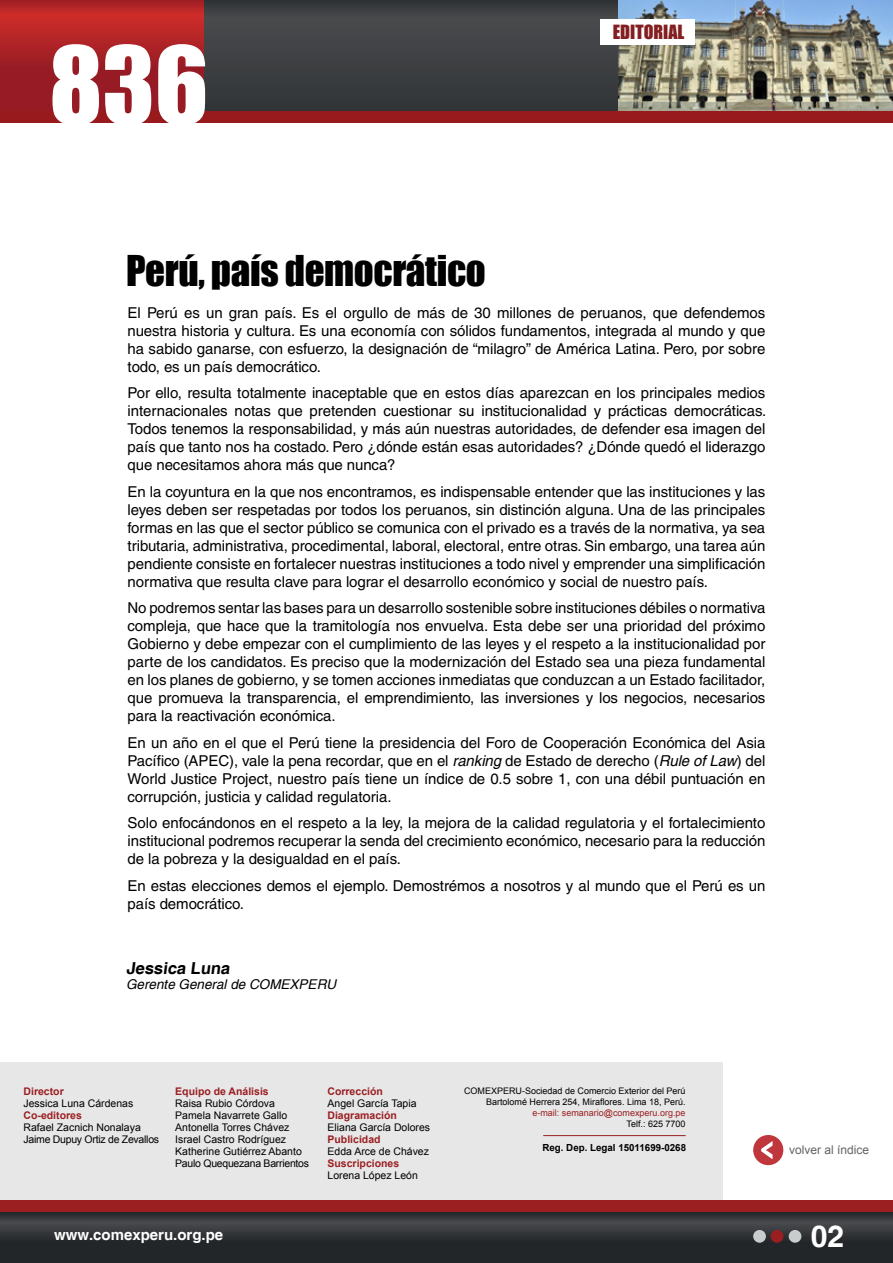
<style>
.page{position:relative;width:893px;height:1263px;background:#fff}
.page>*{position:absolute;margin:0;border:0;box-sizing:border-box;transform-origin:0 0}
.t1{font:99px "Impact";color:#fff}
.t2{font:39px "Impact";letter-spacing:-.01em;color:#000}
.t3{font:700 30px "Helvetica";color:#fff}
.t4{font:18px "Impact";color:#831f21}
.t5{font:700 16.5px "Helvetica";color:#000}
.t6{font:15px/18px "Helvetica";letter-spacing:-.005em;color:#000;text-align:justify}
.t7{font:700 15px "Helvetica";color:#fff}
.t8{font:italic 13.5px "Helvetica";color:#000}
.t9{font:12px "Arial";color:#636465}
.t10{font:10.5px/12px "Arial";color:#000}
.t11{font:700 10.5px "Arial";color:#9b1f21}
.t12{font:10.5px/12px "Arial";letter-spacing:-.025em;color:#000}
.t13{font:700 9.75px "Arial";color:#000}
.t14{font:9px/10.8px "Arial";color:#000;text-align:right}
.t15{font:9px "Arial";color:#9b1f21}
.s1{font-style:italic}
</style>
<div class="page">
<div style="left:200px;top:0;width:693px;height:123px;background:#3d3f41"></div>
<img style="left:618px;top:0;width:275px;height:111px">
<svg style="left:0;top:1212px;width:893px;height:51px;background:#2d3033"></svg>
<div style="left:0;top:1200px;width:893px;height:12px;background:#9b1f21"></div>
<div style="left:753px;top:1230px;width:13px;height:13px;background:#c9cccc;border-radius:50%"></div>
<div style="left:771px;top:1230px;width:12px;height:13px;background:#9b1f21;border-radius:50%"></div>
<div style="left:789px;top:1230px;width:12px;height:13px;background:#c9cccc;border-radius:50%"></div>
<div style="left:0;top:1062px;width:723px;height:138px;background:#e7e7e8"></div>
<hr style="left:543px;top:1135px;width:143px;height:1px;background:#9b1f21">
<div style="left:753px;top:1135px;width:30px;height:30px;background:#bf363d;border-radius:50%"></div>
<svg style="left:761px;top:1141px;width:11px;height:18px"></svg>
<svg style="left:0;top:0;width:203px;height:111px;background:#a72026"></svg>
<div style="left:0;top:111px;width:893px;height:12px;background:#991a1c"></div>
<div style="left:600px;top:19px;width:95px;height:25px;background:#fff"></div>
<h1 class="t1" style="left:49px;top:8px;width:161px">836</h1>
<p class="t4" style="left:613px;top:18px;width:73px">editorial</p>
<h2 class="t2" style="left:126px;top:240px;width:361px">Perú, país democrático</h2>
<p class="t6" style="left:128px;top:303px;width:639px">El Perú es un gran país. Es el orgullo de más de 30 millones de peruanos, que defendemos nuestra historia y cultura. Es una economía con sólidos fundamentos, integrada al mundo y que ha sabido ganarse, con esfuerzo, la designación de “milagro” de América Latina. Pero, por sobre todo, es un país democrático.</p>
<p class="t6" style="left:128px;top:384px;width:640px">Por ello, resulta totalmente inaceptable que en estos días aparezcan en los principales medios internacionales notas que pretenden cuestionar su institucionalidad y prácticas democráticas.<br>Todos tenemos la responsabilidad, y más aún nuestras autoridades, de defender esa imagen del país que tanto nos ha costado. Pero ¿dónde están esas autoridades? ¿Dónde quedó el liderazgo que necesitamos ahora más que nunca?</p>
<p class="t6" style="left:128px;top:482px;width:639px">En la coyuntura en la que nos encontramos, es indispensable entender que las instituciones y las leyes deben ser respetadas por todos los peruanos, sin distinción alguna. Una de las principales formas en las que el sector público se comunica con el privado es a través de la normativa, ya sea tributaria, administrativa, procedimental, laboral, electoral, entre otras. Sin embargo, una tarea aún pendiente consiste en fortalecer nuestras instituciones a todo nivel y emprender una simplificación normativa que resulta clave para lograr el desarrollo económico y social de nuestro país.</p>
<p class="t6" style="left:128px;top:599px;width:639px">No podremos sentar las bases para un desarrollo sostenible sobre instituciones débiles o normativa compleja, que hace que la tramitología nos envuelva. Esta debe ser una prioridad del próximo Gobierno y debe empezar con el cumplimiento de las leyes y el respeto a la institucionalidad por parte de los candidatos. Es preciso que la modernización del Estado sea una pieza fundamental en los planes de gobierno, y se tomen acciones inmediatas que conduzcan a un Estado facilitador, que promueva la transparencia, el emprendimiento, las inversiones y los negocios, necesarios para la reactivación económica.</p>
<p class="t6" style="left:128px;top:733px;width:639px">En un año en el que el Perú tiene la presidencia del Foro de Cooperación Económica del Asia Pacífico (APEC), vale la pena recordar, que en el <span class="s1">ranking</span> de Estado de derecho (<span class="s1">Rule of Law</span>) del World Justice Project, nuestro país tiene un índice de 0.5 sobre 1, con una débil puntuación en corrupción, justicia y calidad regulatoria.</p>
<p class="t6" style="left:128px;top:814px;width:639px">Solo enfocándonos en el respeto a la ley, la mejora de la calidad regulatoria y el fortalecimiento institucional podremos recuperar la senda del crecimiento económico, necesario para la reducción de la pobreza y la desigualdad en el país.</p>
<p class="t6" style="left:128px;top:876px;width:639px">En estas elecciones demos el ejemplo. Demostrémos a nosotros y al mundo que el Perú es un país democrático.</p>
<p class="t5" style="left:126px;top:958px;width:108px">Jessica Luna</p>
<p class="t8" style="left:126px;top:976px;width:212px">Gerente General de COMEXPERU</p>
<p class="t11" style="left:24px;top:1084px;width:42px">Director</p>
<p class="t10" style="left:24px;top:1098px;width:111px">Jessica Luna Cárdenas</p>
<p class="t11" style="left:24px;top:1108px;width:60px">Co-editores</p>
<p class="t12" style="left:24px;top:1122px;width:137px">Rafael Zacnich Nonalaya<br>Jaime Dupuy Ortiz de Zevallos</p>
<p class="t11" style="left:175px;top:1084px;width:95px">Equipo de Análisis</p>
<p class="t10" style="left:175px;top:1098px;width:135px">Raisa Rubio Córdova<br>Pamela Navarrete Gallo<br>Antonella Torres Chávez<br>Israel Castro Rodríguez<br>Katherine Gutiérrez Abanto<br>Paulo Quequezana Barrientos</p>
<p class="t11" style="left:327px;top:1084px;width:57px">Corrección</p>
<p class="t10" style="left:327px;top:1098px;width:91px">Angel García Tapia</p>
<p class="t11" style="left:327px;top:1108px;width:71px">Diagramación</p>
<p class="t10" style="left:327px;top:1122px;width:104px">Eliana García Dolores</p>
<p class="t11" style="left:327px;top:1132px;width:55px">Publicidad</p>
<p class="t10" style="left:327px;top:1146px;width:103px">Edda Arce de Chávez</p>
<p class="t11" style="left:327px;top:1156px;width:73px">Suscripciones</p>
<p class="t10" style="left:327px;top:1170px;width:92px">Lorena López León</p>
<p class="t7" style="left:54px;top:1226px;width:171px">www.comexperu.org.pe</p>
<p class="t14" style="left:464px;top:1086px;width:223px">COMEXPERU-Sociedad de Comercio Exterior del Perú<br>Bartolomé Herrera 254, Miraflores. Lima 18, Perú.</p>
<p class="t15" style="left:532px;top:1107px;width:155px">e-mail: semanario@comexperu.org.pe</p>
<p class="t14" style="left:627px;top:1118px;width:61px">Telf.: 625 7700</p>
<p class="t13" style="left:542px;top:1141px;width:145px">Reg. Dep. Legal 15011699-0268</p>
<p class="t9" style="left:789px;top:1142px;width:82px">volver al índice</p>
<h3 class="t3" style="left:811px;top:1218px;width:35px">02</h3>
</div>
